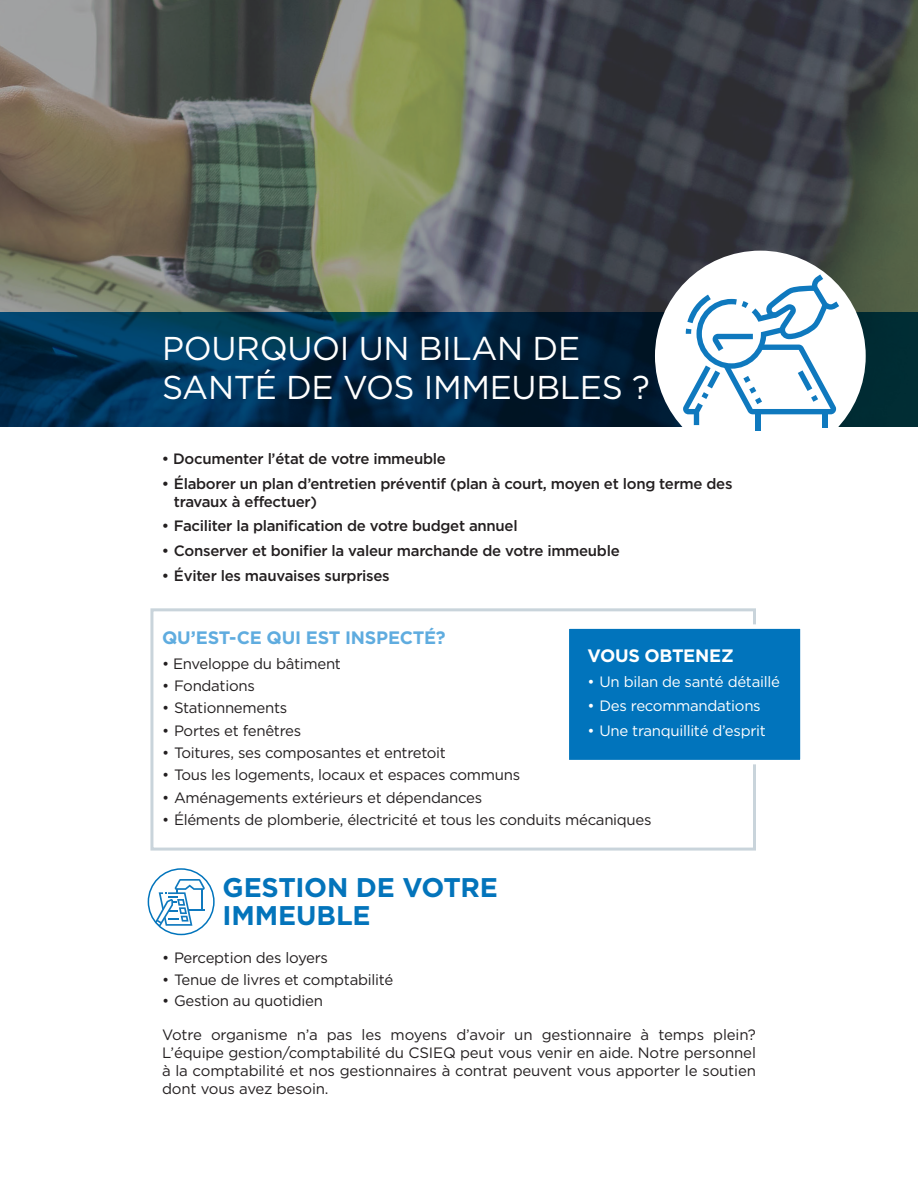
<style>
.page{position:relative;width:918px;height:1188px;background:#fff}
.page>*{position:absolute;margin:0;border:0;box-sizing:border-box;transform-origin:0 0}
.t1{font:33px/39px "Gotham HTF";letter-spacing:-.01em;color:#fff}
.t2{font:700 27px/28.5px "Gotham";letter-spacing:-.005em;color:#0374bb}
.t3{font:700 18px "Gotham";letter-spacing:-.01em;color:#5facdf}
.t4{font:700 18px "Gotham";letter-spacing:-.015em;color:#fff}
.t5{font:15px/18px "Gotham HTF";letter-spacing:-.02em;color:#231f20;text-align:justify}
.t6{font:500 15px/18px "Gotham HTF";letter-spacing:-.02em;color:#231f20}
.t7{font:15px "Gotham HTF";letter-spacing:-.02em;color:#fff}
</style>
<div class="page">
<img style="left:0;top:0;width:918px;height:312px">
<svg style="left:0;top:312px;width:918px;height:115px;background:#002b48"></svg>
<div style="left:655px;top:251px;width:211px;height:210px;background:#fff;border-radius:50%"></div>
<div style="left:756px;top:412px;width:5px;height:18px;background:#0f79be"></div>
<div style="left:823px;top:412px;width:5px;height:16px;background:#0f79be"></div>
<svg style="left:683px;top:274px;width:156px;height:151px"></svg>
<div style="left:150px;top:608px;width:606px;height:243px;border:3px solid #c9d4db"></div>
<svg style="left:569px;top:622px;width:232px;height:145px;background:#1a81c2"></svg>
<svg style="left:155px;top:879px;width:50px;height:48px"></svg>
<div style="left:148px;top:868px;width:67px;height:67px;border:2px solid #0174bc;border-radius:50%"></div>
<h1 class="t1" style="left:162px;top:329px;width:489px">POURQUOI UN BILAN DE<br>SANTÉ DE VOS IMMEUBLES ?</h1>
<p class="t6" style="left:162px;top:449px;width:285px">• Documenter l’état de votre immeuble</p>
<p class="t6" style="left:174px;top:474px;width:560px;text-indent:-12px">• Élaborer un plan d’entretien préventif (plan à court, moyen et long terme des travaux à effectuer)</p>
<p class="t6" style="left:162px;top:517px;width:357px">• Faciliter la planification de votre budget annuel</p>
<p class="t6" style="left:162px;top:541px;width:459px">• Conserver et bonifier la valeur marchande de votre immeuble</p>
<p class="t6" style="left:162px;top:566px;width:229px">• Éviter les mauvaises surprises</p>
<p class="t3" style="left:162px;top:627px;width:285px">QU’EST-CE QUI EST INSPECTÉ?</p>
<p class="t5" style="left:162px;top:654px;width:181px">• Enveloppe du bâtiment</p>
<p class="t5" style="left:162px;top:676px;width:94px">• Fondations</p>
<p class="t5" style="left:162px;top:699px;width:127px">• Stationnements</p>
<p class="t5" style="left:162px;top:721px;width:141px">• Portes et fenêtres</p>
<p class="t5" style="left:162px;top:743px;width:286px">• Toitures, ses composantes et entretoit</p>
<p class="t5" style="left:162px;top:766px;width:360px">• Tous les logements, locaux et espaces communs</p>
<p class="t5" style="left:162px;top:788px;width:322px">• Aménagements extérieurs et dépendances</p>
<p class="t5" style="left:162px;top:810px;width:491px">• Éléments de plomberie, électricité et tous les conduits mécaniques</p>
<p class="t4" style="left:588px;top:645px;width:148px">VOUS OBTENEZ</p>
<p class="t7" style="left:588px;top:673px;width:194px">• Un bilan de santé détaillé</p>
<p class="t7" style="left:588px;top:698px;width:175px">• Des recommandations</p>
<p class="t7" style="left:588px;top:723px;width:180px">• Une tranquillité d’esprit</p>
<h2 class="t2" style="left:222px;top:873px;width:277px">GESTION DE VOTRE<br>IMMEUBLE</h2>
<p class="t5" style="left:162px;top:949px;width:168px">• Perception des loyers</p>
<p class="t5" style="left:162px;top:970px;width:233px">• Tenue de livres et comptabilité</p>
<p class="t5" style="left:162px;top:991px;width:163px">• Gestion au quotidien</p>
<p class="t5" style="left:162px;top:1026px;width:596px">Votre organisme n’a pas les moyens d’avoir un gestionnaire à temps plein?<br>L’équipe gestion/comptabilité du CSIEQ peut vous venir en aide. Notre personnel à la comptabilité et nos gestionnaires à contrat peuvent vous apporter le soutien dont vous avez besoin.</p>
</div>
